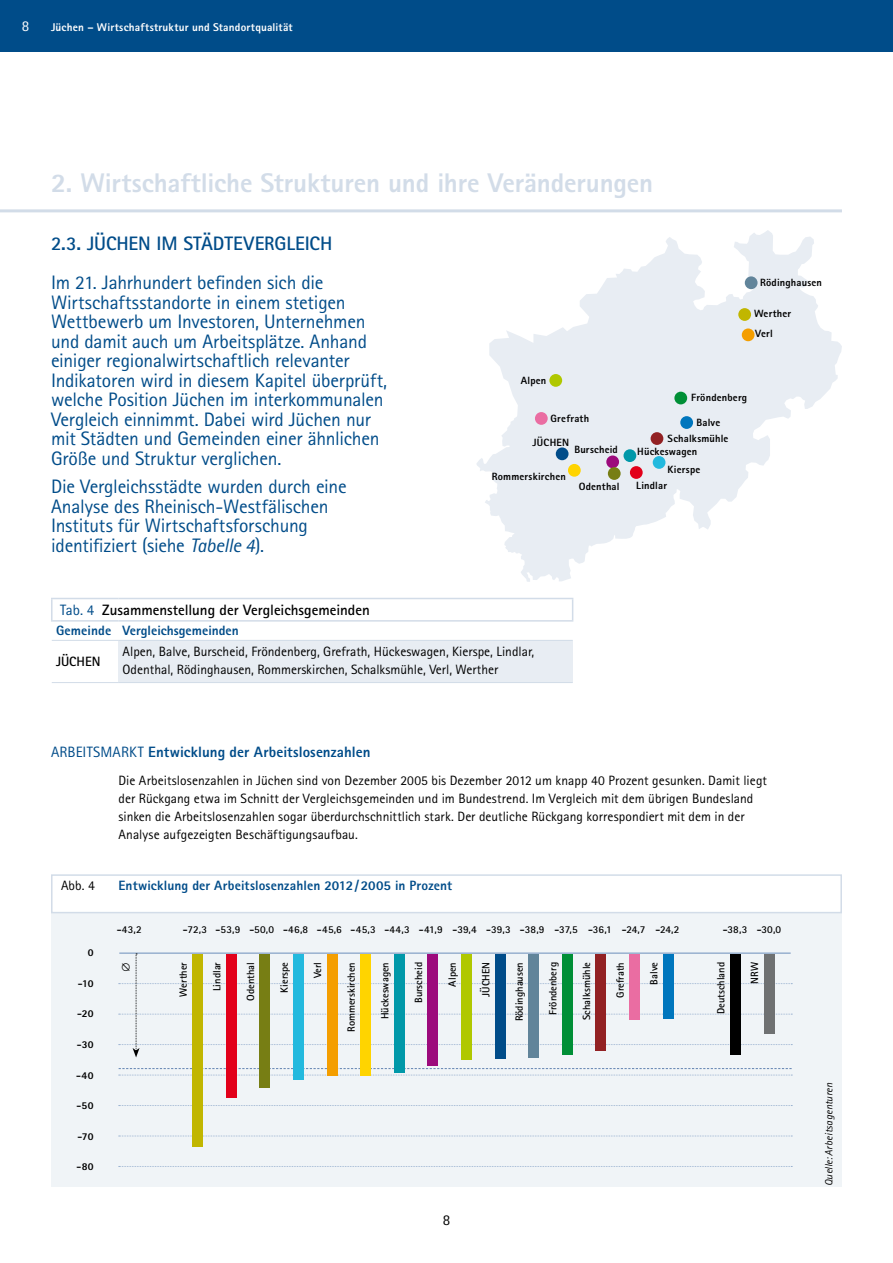
<style>
.page{position:relative;width:893px;height:1263px;background:#fff}
.page>*{position:absolute;margin:0;border:0;box-sizing:border-box;transform-origin:0 0}
.t1{font:800 27px "Rotis Sans Serif Pro";letter-spacing:-.01em;color:#d2dce8}
.t2{font:19.5px/19.5px "Rotis Sans Serif Pro";letter-spacing:-.015em;color:#004c89}
.t3{font:700 19.5px "Rotis Sans Serif Pro";color:#004c89}
.t4{font:700 15px "Rotis Sans Serif Pro";letter-spacing:-.005em;color:#000}
.t5{font:800 15px "Rotis Sans Serif Pro";letter-spacing:.005em;color:#004c89}
.t6{font:15px "Rotis Sans Serif Pro";letter-spacing:.005em;color:#004c89}
.t7{font:15px "Rotis Sans Serif Pro";color:#fff}
.t8{font:15px "Rotis Sans Serif Pro";color:#000}
.t9{font:13.5px/18px "Rotis Sans Serif Pro";color:#000}
.t10{font:800 13.5px "Rotis Sans Serif Pro";color:#004c89}
.t11{font:700 13.5px "Rotis Sans Serif Pro";color:#000}
.t12{font:800 11.25px "Rotis Sans Serif Pro";letter-spacing:.015em;color:#fff}
.t13{font:700 10.5px "Rotis Sans Serif Pro";color:#000}
.t14{font:800 10.5px/18.1px "Rotis Sans Serif Pro";letter-spacing:.015em;color:#000;text-align:right}
.t15{font:italic 10.5px "Rotis Sans Serif Pro";color:#000}
.s1{font-style:italic}
.s2{font-weight:400;color:#004c89}
.s3{font-weight:400}
.s4{font-weight:400;color:#000}
</style>
<div class="page">
<div style="left:0;top:0;width:893px;height:51px;background:#004c89"></div>
<div style="left:51px;top:912px;width:791px;height:274px;background:#f0f4f7"></div>
<hr style="left:119px;top:952px;width:672px;height:2px;background:#98b0cf">
<svg style="left:119px;top:1135px;width:673px;height:1px"></svg>
<svg style="left:119px;top:1166px;width:673px;height:1px"></svg>
<svg style="left:119px;top:1075px;width:673px;height:1px"></svg>
<svg style="left:119px;top:1105px;width:673px;height:1px"></svg>
<div style="left:118px;top:640px;width:455px;height:42px;background:#e8edf3"></div>
<hr style="left:52px;top:640px;width:66px;height:1px;background:#d2dce8">
<hr style="left:118px;top:640px;width:455px;height:1px;background:#d2dce8">
<hr style="left:52px;top:682px;width:66px;height:1px;background:#d2dce8">
<hr style="left:118px;top:682px;width:455px;height:1px;background:#d2dce8">
<hr style="left:51px;top:598px;width:67px;height:1px;background:#d2dce8">
<hr style="left:51px;top:599px;width:2px;height:21px;background:#d2dce8">
<hr style="left:118px;top:598px;width:455px;height:1px;background:#d2dce8">
<svg style="left:52px;top:599px;width:521px;height:21px"></svg>
<hr style="left:51px;top:620px;width:67px;height:2px;background:#d2dce8">
<hr style="left:118px;top:620px;width:455px;height:2px;background:#d2dce8">
<svg style="left:118px;top:1068px;width:674px;height:1px"></svg>
<div style="left:51px;top:874px;width:791px;height:39px;border:2px solid #d2dce8"></div>
<div style="left:192px;top:954px;width:11px;height:192px;background:#c1b600"></div>
<div style="left:226px;top:954px;width:11px;height:144px;background:#e2001a"></div>
<div style="left:259px;top:954px;width:11px;height:133px;background:#777e14"></div>
<div style="left:293px;top:954px;width:11px;height:125px;background:#23b9de"></div>
<div style="left:327px;top:954px;width:10px;height:122px;background:#f49e00"></div>
<div style="left:360px;top:954px;width:11px;height:122px;background:#ffd400"></div>
<div style="left:394px;top:954px;width:11px;height:118px;background:#0098a9"></div>
<div style="left:428px;top:954px;width:10px;height:111px;background:#9c0a7c"></div>
<div style="left:461px;top:954px;width:11px;height:106px;background:#b0c800"></div>
<div style="left:495px;top:954px;width:10px;height:105px;background:#004c89"></div>
<div style="left:528px;top:954px;width:11px;height:104px;background:#61849a"></div>
<hr style="left:0;top:209px;width:842px;height:3px;background:#d2dce8">
<svg style="left:476px;top:230px;width:366px;height:352px;fill:#e8edf3"></svg>
<div style="left:556px;top:447px;width:12px;height:13px;background:#004c89;border-radius:50%"></div>
<div style="left:680px;top:416px;width:13px;height:13px;background:#0076bd;border-radius:50%"></div>
<div style="left:549px;top:374px;width:13px;height:13px;background:#b0c800;border-radius:50%"></div>
<div style="left:651px;top:432px;width:12px;height:13px;background:#922123;border-radius:50%"></div>
<div style="left:606px;top:455px;width:13px;height:13px;background:#9c0a7c;border-radius:50%"></div>
<div style="left:674px;top:392px;width:13px;height:12px;background:#008f36;border-radius:50%"></div>
<div style="left:535px;top:412px;width:13px;height:13px;background:#ea6da2;border-radius:50%"></div>
<div style="left:623px;top:449px;width:13px;height:13px;background:#0098a9;border-radius:50%"></div>
<div style="left:653px;top:456px;width:12px;height:13px;background:#23b9de;border-radius:50%"></div>
<div style="left:630px;top:466px;width:13px;height:13px;background:#e2001a;border-radius:50%"></div>
<div style="left:608px;top:467px;width:13px;height:13px;background:#777e14;border-radius:50%"></div>
<div style="left:568px;top:464px;width:13px;height:13px;background:#ffd400;border-radius:50%"></div>
<div style="left:745px;top:276px;width:12px;height:13px;background:#61849a;border-radius:50%"></div>
<div style="left:738px;top:308px;width:13px;height:13px;background:#c1b600;border-radius:50%"></div>
<div style="left:742px;top:328px;width:12px;height:13px;background:#f49e00;border-radius:50%"></div>
<svg style="left:119px;top:953px;width:673px;height:104px"></svg>
<p class="t7" style="left:22px;top:17px;width:9px">8</p>
<p class="t12" style="left:51px;top:20px;width:243px">Jüchen – Wirtschaftstruktur und Standortqualität</p>
<h1 class="t1" style="left:51px;top:165px;width:604px">2. Wirtschaftliche Strukturen und ihre Veränderungen</h1>
<p class="t3" style="left:51px;top:231px;width:77px">2.3. Jüchen</p>
<p class="t3" style="left:157px;top:231px;width:128px">im Städteverglei</p>
<p class="t3" style="left:310px;top:231px;width:21px">ch</p>
<p class="t2" style="left:51px;top:273px;width:338px">Im 21. Jahrhundert befinden sich die Wirtschaftsstandorte in einem stetigen Wettbewerb um Investoren, Unternehmen und damit auch um Arbeitsplätze. Anhand einiger regionalwirtschaftlich relevanter Indikatoren wird in diesem Kapitel überprüft, welche Position Jüchen im interkommunalen Vergleich einnimmt. Dabei wird Jüchen nur mit Städten und Gemeinden einer ähnlichen Größe und Struktur verglichen.</p>
<p class="t2" style="left:51px;top:477px;width:297px">Die Vergleichsstädte wurden durch eine Analyse des Rheinisch-Westfälischen Instituts für Wirtschaftsforschung identifiziert (siehe <span class="s1">Tabelle 4</span>).</p>
<p class="t14" style="left:760px;top:273px;width:63px">Rödinghausen</p>
<p class="t14" style="left:754px;top:304px;width:39px">Werther</p>
<p class="t14" style="left:755px;top:324px;width:19px">Verl</p>
<p class="t14" style="left:521px;top:371px;width:27px">Alpen</p>
<p class="t14" style="left:691px;top:388px;width:58px">Fröndenberg</p>
<p class="t14" style="left:668px;top:429px;width:62px">Schalksmühle</p>
<p class="t14" style="left:551px;top:409px;width:40px">Grefrath</p>
<p class="t14" style="left:696px;top:414px;width:25px">Balve</p>
<p class="t14" style="left:533px;top:433px;width:38px">Jüchen</p>
<p class="t14" style="left:574px;top:440px;width:45px">Burscheid</p>
<p class="t14" style="left:637px;top:442px;width:65px">Hückeswagen<br>Kierspe</p>
<p class="t14" style="left:492px;top:467px;width:76px">Rommerskirchen</p>
<p class="t14" style="left:579px;top:477px;width:42px">Odenthal</p>
<p class="t14" style="left:636px;top:476px;width:32px">Lindlar</p>
<p class="t4" style="left:60px;top:600px;width:311px"><span class="s2">Tab. 4</span> Zusammenstellung der Vergleichsgemeinden</p>
<p class="t10" style="left:56px;top:622px;width:184px">Gemeinde Vergleichsgemeinden</p>
<p class="t11" style="left:56px;top:653px;width:29px">Jüchen</p>
<p class="t9" style="left:123px;top:643px;width:413px">Alpen, Balve, Burscheid, Fröndenberg, Grefrath, Hückeswagen, Kierspe, Lindlar,<br>Odenthal, Rödinghausen, Rommerskirchen, Schalksmühle, Verl, Werther</p>
<p class="t6" style="left:51px;top:743px;width:53px">Arbeitsma</p>
<p class="t5" style="left:121px;top:743px;width:251px"><span class="s3">rkt</span> Entwicklung der Arbeitslosenzahlen</p>
<p class="t9" style="left:118px;top:772px;width:650px">Die Arbeitslosenzahlen in Jüchen sind von Dezember 2005 bis Dezember 2012 um knapp 40 Prozent gesunken. Damit liegt der Rückgang etwa im Schnitt der Vergleichsgemeinden und im Bundestrend. Im Vergleich mit dem übrigen Bundesland sinken die Arbeitslosenzahlen sogar überdurchschnittlich stark. Der deutliche Rückgang korrespondiert mit dem in der Analyse aufgezeigten Beschäftigungsaufbau.</p>
<p class="t10" style="left:61px;top:876px;width:393px"><span class="s4">Abb. 4</span> Entwicklung der Arbeitslosenzahlen 2012/2005 in Prozent</p>
<p class="t14" style="left:88px;top:943px;width:7px">0</p>
<p class="t14" style="left:78px;top:974px;width:17px">-10</p>
<p class="t14" style="left:77px;top:1005px;width:18px">-20</p>
<p class="t14" style="left:77px;top:1035px;width:18px">-30</p>
<p class="t14" style="left:76px;top:1066px;width:19px">-40</p>
<p class="t14" style="left:77px;top:1096px;width:18px">-50</p>
<p class="t14" style="left:78px;top:1127px;width:17px">-70</p>
<p class="t14" style="left:77px;top:1158px;width:18px">-80</p>
<p class="t13" style="left:117px;top:923px;width:27px">-43,2</p>
<p class="t13" style="left:183px;top:923px;width:498px">-72,3 -53,9 -50,0 -46,8 -45,6 -45,3 -44,3 -41,9 -39,4 -39,3 -38,9 -37,5 -36,1 -24,7 -24,2</p>
<p class="t13" style="left:723px;top:923px;width:60px">-38,3 -30,0</p>
<p class="t13" style="left:177px;top:996px;width:36px;rotate:-90deg">Werther</p>
<p class="t13" style="left:210px;top:991px;width:31px;rotate:-90deg">Lindlar</p>
<p class="t13" style="left:244px;top:1001px;width:40px;rotate:-90deg">Odenthal</p>
<p class="t13" style="left:277px;top:992px;width:32px;rotate:-90deg">Kierspe</p>
<p class="t13" style="left:311px;top:978px;width:18px;rotate:-90deg">Verl</p>
<p class="t13" style="left:345px;top:1032px;width:71px;rotate:-90deg">Rommerskirchen</p>
<p class="t13" style="left:378px;top:1019px;width:59px;rotate:-90deg">Hückeswagen</p>
<p class="t13" style="left:412px;top:1003px;width:43px;rotate:-90deg">Burscheid</p>
<p class="t13" style="left:445px;top:986px;width:26px;rotate:-90deg">Alpen</p>
<p class="t13" style="left:479px;top:997px;width:34px;rotate:-90deg">Jüchen</p>
<p class="t13" style="left:513px;top:1021px;width:61px;rotate:-90deg">Rödinghausen</p>
<p class="t13" style="left:546px;top:1015px;width:54px;rotate:-90deg">Fröndenberg</p>
<p class="t13" style="left:580px;top:1020px;width:59px;rotate:-90deg">Schalksmühle</p>
<p class="t13" style="left:613px;top:998px;width:37px;rotate:-90deg">Grefrath</p>
<p class="t13" style="left:647px;top:985px;width:24px;rotate:-90deg">Balve</p>
<p class="t13" style="left:714px;top:1014px;width:54px;rotate:-90deg">Deutschland</p>
<p class="t13" style="left:748px;top:984px;width:23px;rotate:-90deg">NRW</p>
<p class="t8" style="left:443px;top:1211px;width:9px">8</p>
<p class="t15" style="left:823px;top:1186px;width:105px;rotate:-90deg">Quelle: Arbeitsagenturen</p>
</div>
